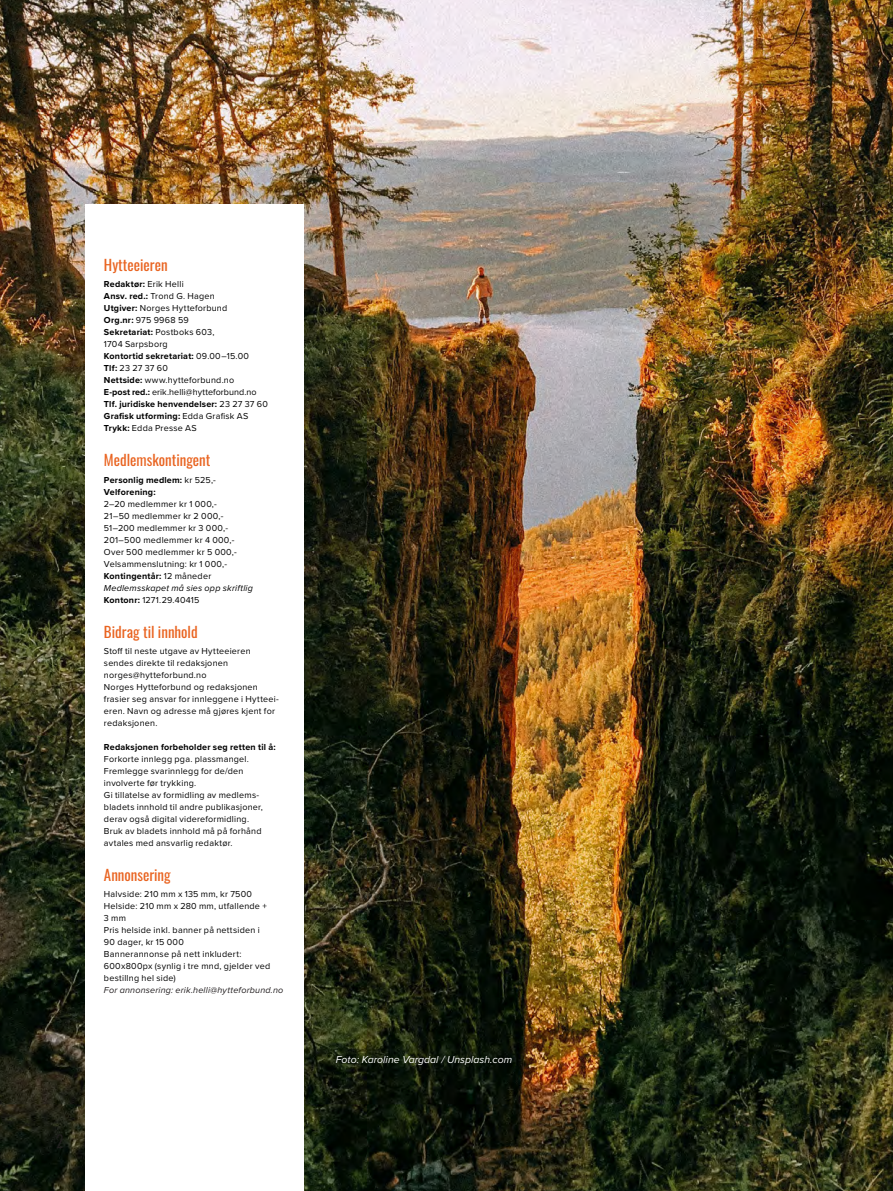
<style>
.page{position:relative;width:893px;height:1191px;background:#fff}
.page>*{position:absolute;margin:0;border:0;box-sizing:border-box;transform-origin:0 0}
.Undertittel{font:15px "Oswald";color:#e96421}
.Fotokreditering{font:italic 10.5px "Proxima Nova";color:#fff}
.Bread{font:9px/12px "Proxima Nova";letter-spacing:.025em;color:#000001}
.Bread-2{font:700 9px "Proxima Nova";letter-spacing:.02em;color:#000001}
.Bread-3{font:italic 9px "Proxima Nova";letter-spacing:.02em;color:#231f20}
.Bread-4{font:9px "Proxima Nova";letter-spacing:.005em;color:#000001}
.Bread-5{font:italic 9px "Proxima Nova";letter-spacing:.02em;color:#000001}
.s1{font-weight:400}
.s2{font-weight:700}
</style>
<div class="page">
<img style="left:0;top:0;width:893px;height:1191px">
<div style="left:85px;top:204px;width:218px;height:987px;background:#fff"></div>
<p class="Undertittel" style="left:104px;top:251px;width:65px">Hytteeieren</p>
<p class="Bread-2" style="left:104px;top:277px;width:81px">Redaktør: <span class="s1">Erik Helli</span></p>
<p class="Bread" style="left:104px;top:290px;width:112px"><span class="s2">Ansv. red.:</span> Trond G. Hagen</p>
<p class="Bread" style="left:104px;top:302px;width:125px"><span class="s2">Utgiver:</span> Norges Hytteforbund</p>
<p class="Bread" style="left:104px;top:314px;width:86px"><span class="s2">Org.nr:</span> 975 9968 59</p>
<p class="Bread-2" style="left:104px;top:325px;width:112px">Sekretariat: <span class="s1">Postboks 603,</span></p>
<p class="Bread" style="left:104px;top:338px;width:65px">1704 Sarpsborg</p>
<p class="Bread-2" style="left:104px;top:349px;width:147px">Kontortid sekretariat: <span class="s1">09.00–15.00</span></p>
<p class="Bread" style="left:104px;top:362px;width:66px"><span class="s2">Tlf:</span> 23 27 37 60</p>
<p class="Bread" style="left:104px;top:374px;width:132px"><span class="s2">Nettside:</span> www.hytteforbund.no</p>
<p class="Bread-4" style="left:104px;top:385px;width:154px"><span class="s2">E-post red.:</span> erik.helli@hytteforbund.no</p>
<p class="Bread-2" style="left:104px;top:397px;width:165px">Tlf. juridiske henvendelser: <span class="s1">23 27 37 60</span></p>
<p class="Bread" style="left:104px;top:410px;width:146px"><span class="s2">Grafisk utforming:</span> Edda Grafisk AS<br><span class="s2">Trykk:</span> Edda Presse AS</p>
<p class="Undertittel" style="left:104px;top:447px;width:108px">Medlemskontingent</p>
<p class="Bread-2" style="left:104px;top:473px;width:113px">Personlig medlem: <span class="s1">kr 525,-</span></p>
<p class="Bread-2" style="left:104px;top:485px;width:53px">Velforening:</p>
<p class="Bread" style="left:104px;top:497px;width:114px">2–20 medlemmer kr 1 000,-</p>
<p class="Bread" style="left:104px;top:509px;width:121px">21–50 medlemmer kr 2 000,-</p>
<p class="Bread" style="left:104px;top:521px;width:126px">51–200 medlemmer kr 3 000,-</p>
<p class="Bread" style="left:104px;top:533px;width:132px">201–500 medlemmer kr 4 000,-</p>
<p class="Bread" style="left:104px;top:545px;width:134px">Over 500 medlemmer kr 5 000,-</p>
<p class="Bread" style="left:104px;top:557px;width:125px">Velsammenslutning: kr 1 000,-</p>
<p class="Bread-2" style="left:104px;top:569px;width:109px">Kontingentår: <span class="s1">12 måneder</span></p>
<p class="Bread-5" style="left:104px;top:581px;width:150px">Medlemsskapet må sies opp skriftlig</p>
<p class="Bread" style="left:104px;top:593px;width:97px"><span class="s2">Kontonr:</span> 1271.29.40415</p>
<p class="Undertittel" style="left:104px;top:618px;width:95px">Bidrag til innhold</p>
<p class="Bread" style="left:104px;top:644px;width:148px">Stoff til neste utgave av Hytteeieren sendes direkte til redaksjonen norges@hytteforbund.no</p>
<p class="Bread" style="left:104px;top:680px;width:176px">Norges Hytteforbund og redaksjonen frasier seg ansvar for innleggene i Hytteei&shy;eren. Navn og adresse må gjøres kjent for redaksjonen.</p>
<p class="Bread-2" style="left:104px;top:740px;width:173px">Redaksjonen forbeholder seg retten til å:</p>
<p class="Bread" style="left:104px;top:752px;width:146px">Forkorte innlegg pga. plassmangel.</p>
<p class="Bread" style="left:104px;top:764px;width:141px">Fremlegge svarinnlegg for de/den involverte før trykking.</p>
<p class="Bread" style="left:104px;top:788px;width:161px">Gi tillatelse av formidling av medlems&shy;bladets innhold til andre publikasjoner, derav også digital videreformidling.</p>
<p class="Bread" style="left:104px;top:824px;width:159px">Bruk av bladets innhold må på forhånd avtales med ansvarlig redaktør.</p>
<p class="Undertittel" style="left:104px;top:861px;width:68px">Annonsering</p>
<p class="Bread" style="left:104px;top:887px;width:150px">Halvside: 210 mm x 135 mm, kr 7500</p>
<p class="Bread" style="left:104px;top:899px;width:164px">Helside: 210 mm x 280 mm, utfallende +<br>3 mm<br>Pris helside inkl. banner på nettsiden i<br>90 dager, kr 15 000</p>
<p class="Bread" style="left:104px;top:947px;width:168px">Bannerannonse på nett inkludert:<br>600x800px (synlig i tre mnd, gjelder ved bestillng hel side)</p>
<p class="Bread-3" style="left:104px;top:983px;width:181px">For annonsering: erik.helli@hytteforbund.no</p>
<p class="Fotokreditering" style="left:336px;top:1051px;width:178px">Foto: Karoline Vargdal / Unsplash.com</p>
</div>
